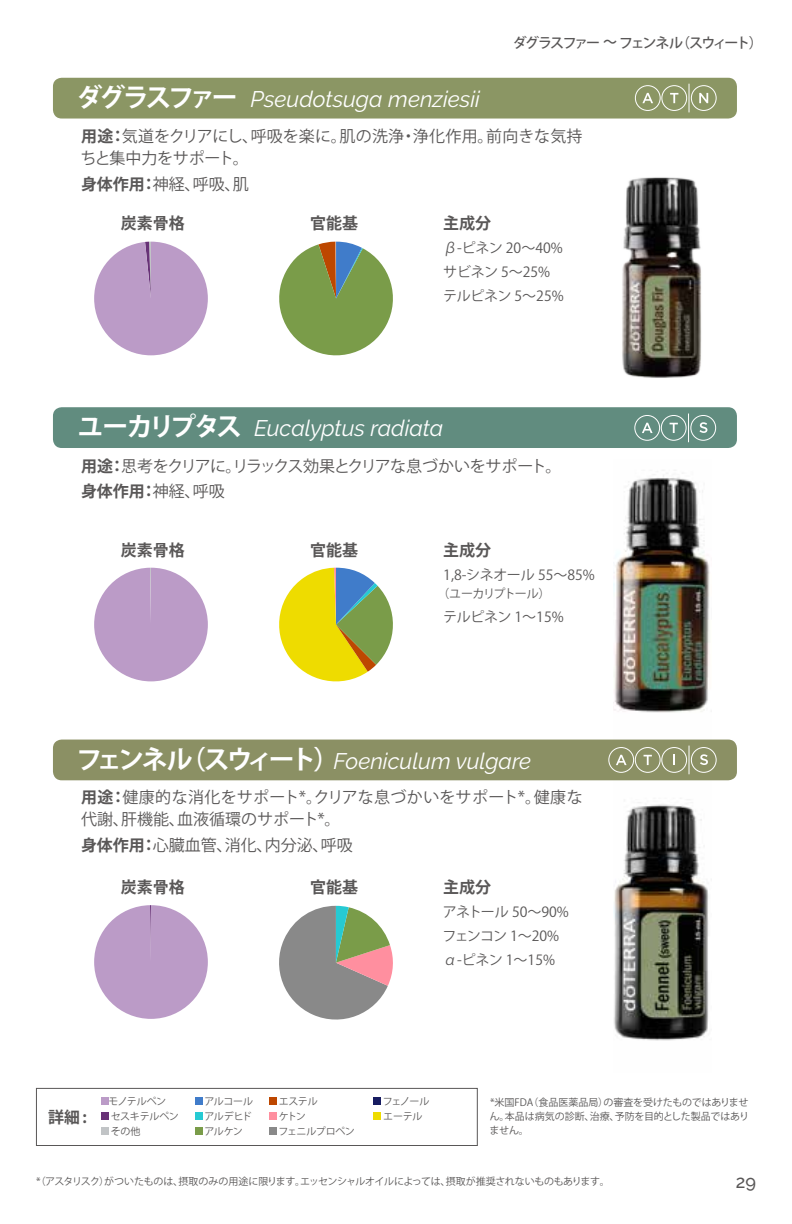
<style>
.page{position:relative;width:792px;height:1224px;background:#fff}
.page>*{position:absolute;margin:0;border:0;box-sizing:border-box;transform-origin:0 0}
.t1{font:italic 22.4px "Raleway";color:#fff}
.t2{font:500 18px "Raleway";color:#595757}
.t3{font:16px/22px "Koz Go Pro";color:#595757}
.t4{font:700 16px "Koz Go Pro";color:#595757}
.t5{font:16px "Koz Go Pro";letter-spacing:-.04em;color:#595757}
.t6{font:14px/24px "Koz Go Pro";letter-spacing:-.02em;color:#595757}
.t7{font:14px/24px "Koz Go Pro";letter-spacing:-.05em;color:#595757}
.t8{font:500 14px "Koz Go Pro";letter-spacing:-.135em;color:#595757}
.t9{font:12px "Koz Go Pro";letter-spacing:-.08em;color:#595757}
.t10{font:10px/15px "Koz Go Pro";letter-spacing:-.03em;color:#595757;text-align:justify}
.t11{font:10px/15px "Koz Go Pro";letter-spacing:-.05em;color:#595757}
.s1{font-family:"Koz Go Pro";font-weight:700;font-style:normal;font-size:26px}
.s2{font-weight:700}
.s3{font-weight:400}
</style>
<div class="page">
<div style="left:36px;top:1088px;width:442px;height:58px;border:1px solid #595757"></div>
<div style="left:101px;top:1097px;width:8px;height:8px;background:#bb9bc7"></div>
<div style="left:101px;top:1112px;width:8px;height:8px;background:#683277"></div>
<div style="left:101px;top:1127px;width:8px;height:8px;background:#c1c4c6"></div>
<div style="left:195px;top:1097px;width:7px;height:8px;background:#407cca"></div>
<div style="left:195px;top:1112px;width:7px;height:8px;background:#26cad3"></div>
<div style="left:195px;top:1127px;width:7px;height:8px;background:#7a9c49"></div>
<div style="left:269px;top:1097px;width:8px;height:8px;background:#bd4700"></div>
<div style="left:269px;top:1112px;width:8px;height:8px;background:#ff8f9f"></div>
<div style="left:269px;top:1127px;width:8px;height:8px;background:#898989"></div>
<div style="left:373px;top:1097px;width:8px;height:8px;background:#171c61"></div>
<div style="left:373px;top:1112px;width:8px;height:8px;background:#eedc00"></div>
<img style="left:614px;top:474px;width:97px;height:567px">
<div style="left:53px;top:78px;width:684px;height:41px;background:#8b9664;border-radius:9px"></div>
<div style="left:53px;top:407px;width:684px;height:41px;background:#618c7f;border-radius:9px"></div>
<div style="left:53px;top:740px;width:684px;height:40px;background:#8b9064;border-radius:9px"></div>
<img style="left:622px;top:177px;width:80px;height:201px">
<svg style="left:689px;top:84px;width:1px;height:28px"></svg>
<div style="left:635px;top:85px;width:26px;height:26px;border:1px solid #fff;border-radius:50%"></div>
<svg style="left:642px;top:93px;width:11px;height:10px"></svg>
<div style="left:661px;top:85px;width:26px;height:26px;border:1px solid #fff;border-radius:50%"></div>
<svg style="left:670px;top:93px;width:8px;height:10px"></svg>
<div style="left:691px;top:85px;width:26px;height:26px;border:1px solid #fff;border-radius:50%"></div>
<svg style="left:699px;top:93px;width:9px;height:10px"></svg>
<svg style="left:699px;top:422px;width:8px;height:11px"></svg>
<svg style="left:688px;top:414px;width:1px;height:28px"></svg>
<div style="left:634px;top:415px;width:26px;height:26px;border:1px solid #fff;border-radius:50%"></div>
<svg style="left:642px;top:423px;width:11px;height:10px"></svg>
<div style="left:661px;top:415px;width:26px;height:26px;border:1px solid #fff;border-radius:50%"></div>
<svg style="left:670px;top:423px;width:8px;height:10px"></svg>
<div style="left:690px;top:415px;width:26px;height:26px;border:1px solid #fff;border-radius:50%"></div>
<svg style="left:700px;top:754px;width:8px;height:11px"></svg>
<svg style="left:689px;top:746px;width:1px;height:28px"></svg>
<div style="left:608px;top:747px;width:26px;height:26px;border:1px solid #fff;border-radius:50%"></div>
<svg style="left:616px;top:755px;width:11px;height:10px"></svg>
<div style="left:635px;top:747px;width:26px;height:26px;border:1px solid #fff;border-radius:50%"></div>
<svg style="left:644px;top:755px;width:8px;height:10px"></svg>
<div style="left:661px;top:747px;width:26px;height:26px;border:1px solid #fff;border-radius:50%"></div>
<svg style="left:673px;top:755px;width:2px;height:10px"></svg>
<div style="left:691px;top:747px;width:26px;height:26px;border:1px solid #fff;border-radius:50%"></div>
<svg style="left:94px;top:242px;width:114px;height:113px"></svg>
<svg style="left:279px;top:242px;width:114px;height:114px"></svg>
<div style="left:94px;top:568px;width:114px;height:113px;background:#bb9bc7;border-radius:57px"></div>
<div style="left:94px;top:905px;width:114px;height:114px;background:#bb9bc7;border-radius:57px"></div>
<svg style="left:279px;top:906px;width:114px;height:114px"></svg>
<svg style="left:279px;top:568px;width:114px;height:114px"></svg>
<h1 class="t1" style="left:76px;top:86px;width:405px"><span class="s1">ダグラスファー</span> Pseudotsuga menziesii</h1>
<h3 class="t8" style="left:513px;top:34px;width:252px">ダグラスファー 〜 フェンネル（スウィート）</h3>
<h3 class="t3" style="left:80px;top:126px;width:504px"><span class="s2">用途：</span>気道をクリアにし、呼吸を楽に。肌の洗浄・浄化作用。前向きな気持ちと集中力をサポート。</h3>
<h3 class="t3" style="left:81px;top:173px;width:169px"><span class="s2">身体作用：</span>神経、呼吸、肌</h3>
<h3 class="t4" style="left:121px;top:212px;width:65px">炭素骨格</h3>
<h3 class="t4" style="left:310px;top:212px;width:49px">官能基</h3>
<h3 class="t4" style="left:443px;top:212px;width:49px">主成分</h3>
<h3 class="t6" style="left:443px;top:236px;width:122px">β-ピネン 20～40%サビネン 5～25%テルピネン 5～25%</h3>
<h1 class="t1" style="left:77px;top:415px;width:367px"><span class="s1">ユーカリプタス</span> Eucalyptus radiata</h1>
<h3 class="t5" style="left:81px;top:455px;width:482px"><span class="s2">用途：</span>思考をクリアに。リラックス効果とクリアな息づかいをサポート。</h3>
<h3 class="t4" style="left:81px;top:480px;width:145px">身体作用：<span class="s3">神経、呼吸</span></h3>
<h3 class="t4" style="left:121px;top:540px;width:65px">炭素骨格</h3>
<h3 class="t4" style="left:310px;top:540px;width:49px">官能基</h3>
<h3 class="t4" style="left:443px;top:540px;width:49px">主成分</h3>
<h3 class="t6" style="left:443px;top:563px;width:153px">1,8-シネオール 55～85%</h3>
<p class="t9" style="left:438px;top:586px;width:115px">（ユーカリプトール）</p>
<h3 class="t6" style="left:443px;top:605px;width:122px">テルピネン 1～15%</h3>
<h1 class="t1" style="left:76px;top:748px;width:456px"><span class="s1">フェンネル（スウィート）</span>Foeniculum vulgare</h1>
<h3 class="t3" style="left:81px;top:787px;width:503px"><span class="s2">用途：</span>健康的な消化をサポート*。クリアな息づかいをサポート*。健康な代謝、肝機能、血液循環のサポート*。</h3>
<h3 class="t3" style="left:81px;top:834px;width:273px"><span class="s2">身体作用：</span>心臓血管、消化、内分泌、呼吸</h3>
<h3 class="t4" style="left:121px;top:877px;width:65px">炭素骨格</h3>
<h3 class="t4" style="left:310px;top:877px;width:49px">官能基</h3>
<h3 class="t4" style="left:443px;top:877px;width:49px">主成分</h3>
<h3 class="t7" style="left:443px;top:900px;width:128px">アネトール 50～90%フェンコン 1～20% α-ピネン 1～15%</h3>
<p class="t10" style="left:108px;top:1094px;width:72px;text-align:left">モノテルペン<br>セスキテルペンその他</p>
<p class="t10" style="left:204px;top:1094px;width:50px">アルコールアルデヒドアルケン</p>
<p class="t11" style="left:278px;top:1094px;width:78px">エステル<br>ケトン<br>フェニルプロペン</p>
<p class="t10" style="left:383px;top:1094px;width:48px">フェノールエーテル</p>
<h3 class="t4" style="left:48px;top:1107px;width:40px">詳細 :</h3>
<p class="t10" style="left:490px;top:1096px;width:261px;line-height:14px">*米国FDA（食品医薬品局）の審査を受けたものではありません。本品は病気の診断、治療、予防を目的とした製品ではありません。</p>
<p class="t10" style="left:36px;top:1174px;width:576px">*（アスタリスク）がついたものは、摂取のみの用途に限ります。エッセンシャルオイルによっては、摂取が推奨されないものもあります。</p>
<h2 class="t2" style="left:736px;top:1171px;width:22px">29</h2>
</div>
